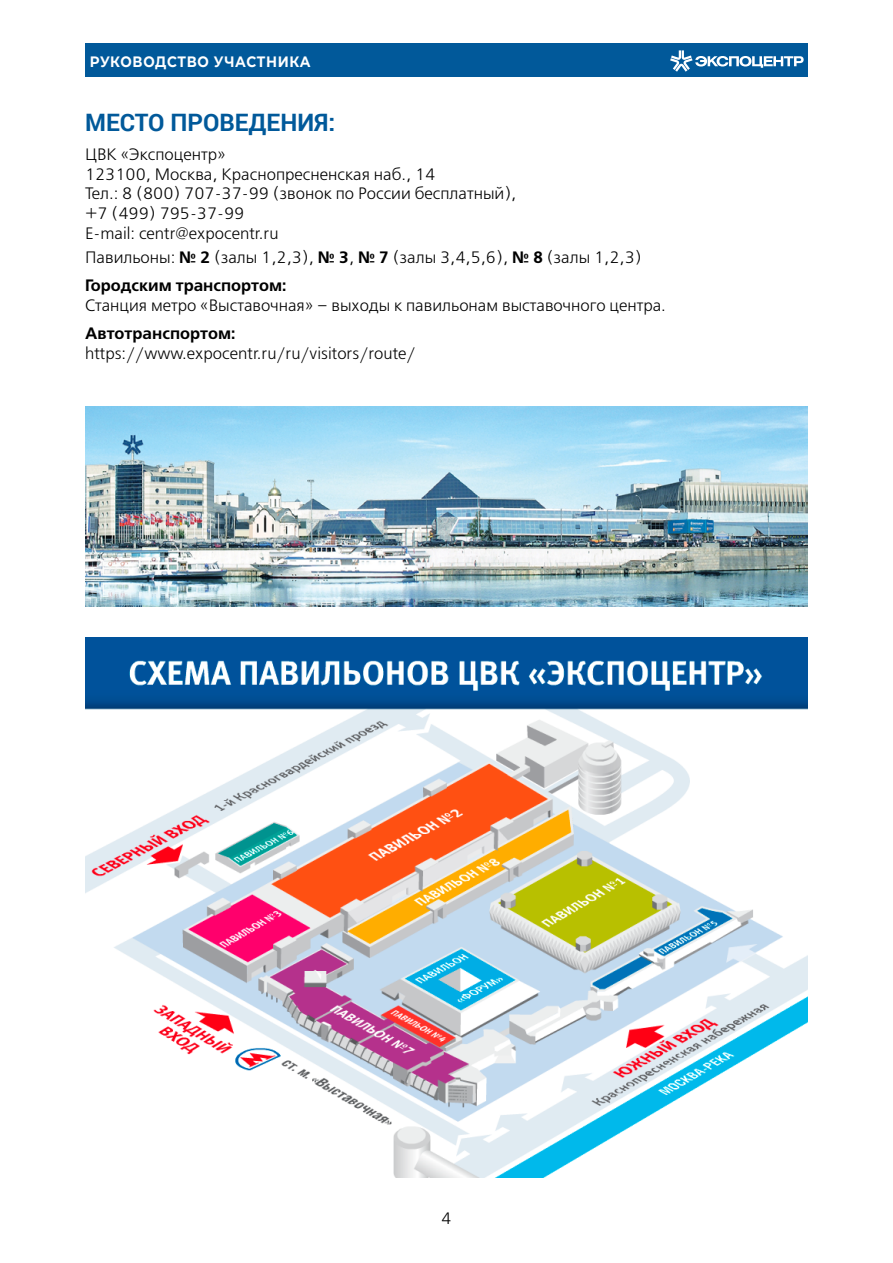
<style>
.page{position:relative;width:893px;height:1263px;background:#fff}
.page>*{position:absolute;margin:0;border:0;box-sizing:border-box;transform-origin:0 0}
.t1{font:700 24px "Roboto";color:#01599a}
.t2{font:300 16.5px/19.8px "Free Set";color:#000}
.t3{font:600 16.5px "Free Set";color:#000}
.t4{font:16.5px "Free Set C";color:#000}
.t5{font:700 15px "Montserrat";letter-spacing:.05em;color:#fff;scale:.9 1}
.s1{font-weight:600}
</style>
<div class="page">
<div style="left:85px;top:43px;width:723px;height:34px;background:#01599a"></div>
<svg style="left:670px;top:50px;width:134px;height:22px"></svg>
<img style="left:85px;top:406px;width:723px;height:201px">
<img style="left:85px;top:638px;width:723px;height:540px">
<p class="t5" style="left:90px;top:51px;width:247px">РУКОВОДСТВО УЧАСТНИКА</p>
<h1 class="t1" style="left:85px;top:106px;width:252px">МЕСТО ПРОВЕДЕНИЯ:</h1>
<p class="t2" style="left:85px;top:145px;width:433px">ЦВК «Экспоцентр»<br>123100, Москва, Краснопресненская наб., 14<br>Тел.: 8 (800) 707-37-99 (звонок по России бесплатный), +7 (499) 795-37-99<br>E-mail: centr@expocentr.ru</p>
<p class="t2" style="left:85px;top:244px;width:558px;line-height:28.3px">Павильоны: <span class="s1">№ 2</span> (залы 1,2,3), <span class="s1">№ 3</span>, <span class="s1">№ 7</span> (залы 3,4,5,6), <span class="s1">№ 8</span> (залы 1,2,3)<br><span class="s1">Городским транспортом:</span></p>
<p class="t2" style="left:85px;top:296px;width:582px">Станция метро «Выставочная» – выходы к павильонам выставочного центра.</p>
<p class="t3" style="left:85px;top:324px;width:152px">Автотранспортом:</p>
<p class="t2" style="left:85px;top:344px;width:332px">https://www.expocentr.ru/ru/visitors/route/</p>
<p class="t4" style="left:442px;top:1209px;width:11px">4</p>
</div>
